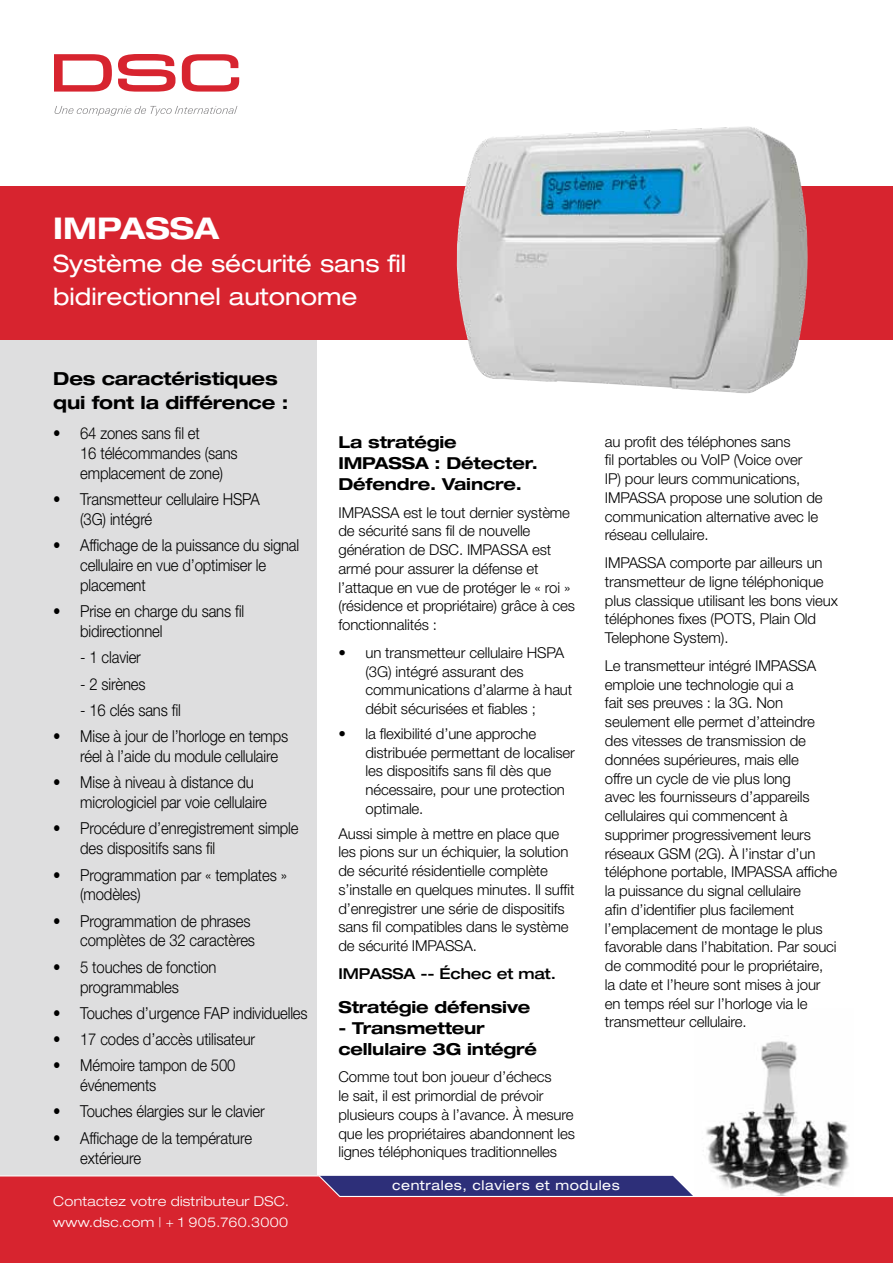
<style>
.page{position:relative;width:893px;height:1263px;background:#fff}
.page>*{position:absolute;margin:0;border:0;box-sizing:border-box;transform-origin:0 0}
.t1{font:700 expanded 30px "Helvetica Neue LT Std";color:#fff}
.t2{font:expanded 24px/33px "Helvetica Neue LT Std";color:#fff}
.t3{font:700 expanded 18px/24px "Helvetica Neue LT Std";letter-spacing:-.01em;color:#000}
.t4{font:300 16.5px/19.8px "Helvetica Neue LT Std";letter-spacing:-.01em;color:#000;scale:.9 1}
.t5{font:700 expanded 16.5px/21px "Helvetica Neue LT Std";letter-spacing:-.01em;color:#000}
.t6{font:300 15px/18.8px "Helvetica Neue LT Pro";letter-spacing:-.01em;color:#000}
.t7{font:500 expanded 15px "Helvetica Neue LT Pro";letter-spacing:-.01em;color:#000}
.t8{font:300 expanded 13.5px/21.1px "Helvetica Neue LT Std";letter-spacing:.02em;color:#fff}
.t9{font:expanded 13.5px "Helvetica Neue LT Std";letter-spacing:.04em;color:#fff}
</style>
<div class="page">
<img style="left:706px;top:1041px;width:143px;height:133px">
<div style="left:0;top:236px;width:317px;height:1027px;background:#dededf"></div>
<div style="left:0;top:186px;width:893px;height:154px;background:#d7242f"></div>
<svg style="left:0;top:1174px;width:893px;height:89px;background:#c83444"></svg>
<svg style="left:54px;top:54px;width:58px;height:38px"></svg>
<svg style="left:118px;top:54px;width:58px;height:38px"></svg>
<svg style="left:182px;top:54px;width:57px;height:38px"></svg>
<svg style="left:55px;top:106px;width:182px;height:10px"></svg>
<img style="left:457px;top:126px;width:351px;height:268px">
<h1 class="t1" style="left:53px;top:210px;width:168px">IMPASSA</h1>
<h2 class="t2" style="left:53px;top:247px;width:355px">Système de sécurité sans fil bidirectionnel autonome</h2>
<p class="t3" style="left:53px;top:366px;width:237px">Des caractéristiques qui font la différence :</p>
<p class="t4" style="left:80px;top:423px;width:177px;text-indent:-27px">• 64 zones sans fil et<br>16 télécommandes (sans emplacement de zone)</p>
<p class="t4" style="left:80px;top:489px;width:201px;text-indent:-27px">• Transmetteur cellulaire HSPA (3G) intégré</p>
<p class="t4" style="left:80px;top:535px;width:245px;text-indent:-27px">• Affichage de la puissance du signal cellulaire en vue d’optimiser le placement</p>
<p class="t4" style="left:80px;top:601px;width:184px;text-indent:-27px">• Prise en charge du sans fil bidirectionnel</p>
<p class="t4" style="left:80px;top:647px;width:69px">- 1 clavier</p>
<p class="t4" style="left:80px;top:673px;width:74px">- 2 sirènes</p>
<p class="t4" style="left:80px;top:700px;width:113px">- 16 clés sans fil</p>
<p class="t4" style="left:80px;top:726px;width:233px;text-indent:-27px">• Mise à jour de l’horloge en temps réel à l’aide du module cellulaire</p>
<p class="t4" style="left:80px;top:772px;width:209px;text-indent:-27px">• Mise à niveau à distance du micrologiciel par voie cellulaire</p>
<p class="t4" style="left:80px;top:818px;width:244px;text-indent:-27px">• Procédure d’enregistrement simple des dispositifs sans fil</p>
<p class="t4" style="left:80px;top:864px;width:231px;text-indent:-27px">• Programmation par « templates » (modèles)</p>
<p class="t4" style="left:53px;top:910px;width:226px;text-align:right">• Programmation de phrases complètes de 32 caractères</p>
<p class="t4" style="left:80px;top:956px;width:153px;text-indent:-27px">• 5 touches de fonction programmables</p>
<p class="t4" style="left:53px;top:1003px;width:284px">• Touches d’urgence FAP individuelles</p>
<p class="t4" style="left:53px;top:1029px;width:226px">• 17 codes d’accès utilisateur</p>
<p class="t4" style="left:80px;top:1055px;width:174px;text-indent:-27px">• Mémoire tampon de 500 événements</p>
<p class="t4" style="left:53px;top:1101px;width:237px">• Touches élargies sur le clavier</p>
<p class="t4" style="left:80px;top:1127px;width:192px;text-indent:-27px">• Affichage de la température extérieure</p>
<p class="t5" style="left:338px;top:431px;width:201px">La stratégie<br>IMPASSA : Détecter.<br>Défendre. Vaincre.</p>
<p class="t6" style="left:338px;top:502px;width:238px">IMPASSA est le tout dernier système de sécurité sans fil de nouvelle génération de DSC. IMPASSA est armé pour assurer la défense et l’attaque en vue de protéger le « roi » (résidence et propriétaire) grâce à ces fonctionnalités :</p>
<p class="t6" style="left:365px;top:643px;width:208px;text-indent:-27px">• un transmetteur cellulaire HSPA (3G) intégré assurant des communications d’alarme à haut débit sécurisées et fiables ;</p>
<p class="t6" style="left:365px;top:724px;width:211px;text-indent:-27px">• la flexibilité d’une approche distribuée permettant de localiser les dispositifs sans fil dès que nécessaire, pour une protection optimale.</p>
<p class="t6" style="left:338px;top:823px;width:238px">Aussi simple à mettre en place que les pions sur un échiquier, la solution de sécurité résidentielle complète s’installe en quelques minutes. Il suffit d’enregistrer une série de dispositifs sans fil compatibles dans le système de sécurité IMPASSA.</p>
<p class="t7" style="left:338px;top:964px;width:219px">IMPASSA -- Échec et mat.</p>
<p class="t5" style="left:338px;top:996px;width:193px">Stratégie défensive</p>
<p class="t5" style="left:338px;top:1017px;width:200px">- Transmetteur cellulaire 3G intégré</p>
<p class="t6" style="left:338px;top:1067px;width:238px">Comme tout bon joueur d’échecs<br>le sait, il est primordial de prévoir plusieurs coups à l’avance. À mesure que les propriétaires abandonnent les lignes téléphoniques traditionnelles</p>
<p class="t6" style="left:605px;top:432px;width:219px">au profit des téléphones sans<br>fil portables ou VoIP (Voice over<br>IP) pour leurs communications,<br>IMPASSA propose une solution de communication alternative avec le réseau cellulaire.</p>
<p class="t6" style="left:605px;top:553px;width:234px">IMPASSA comporte par ailleurs un transmetteur de ligne téléphonique plus classique utilisant les bons vieux téléphones fixes (POTS, Plain Old<br>Telephone System).</p>
<p class="t6" style="left:605px;top:656px;width:234px">Le transmetteur intégré IMPASSA emploie une technologie qui a<br>fait ses preuves : la 3G. Non seulement elle permet d’atteindre des vitesses de transmission de données supérieures, mais elle<br>offre un cycle de vie plus long<br>avec les fournisseurs d’appareils cellulaires qui commencent à supprimer progressivement leurs réseaux GSM (2G). À l’instar d’un téléphone portable, IMPASSA affiche la puissance du signal cellulaire<br>afin d’identifier plus facilement l’emplacement de montage le plus favorable dans l’habitation. Par souci de commodité pour le propriétaire,<br>la date et l’heure sont mises à jour en temps réel sur l’horloge via le transmetteur cellulaire.</p>
<p class="t8" style="left:53px;top:1190px;width:237px">Contactez votre distributeur DSC. www.dsc.com | + 1 905.760.3000</p>
<p class="t9" style="left:392px;top:1177px;width:229px">centrales, claviers et modules</p>
</div>
